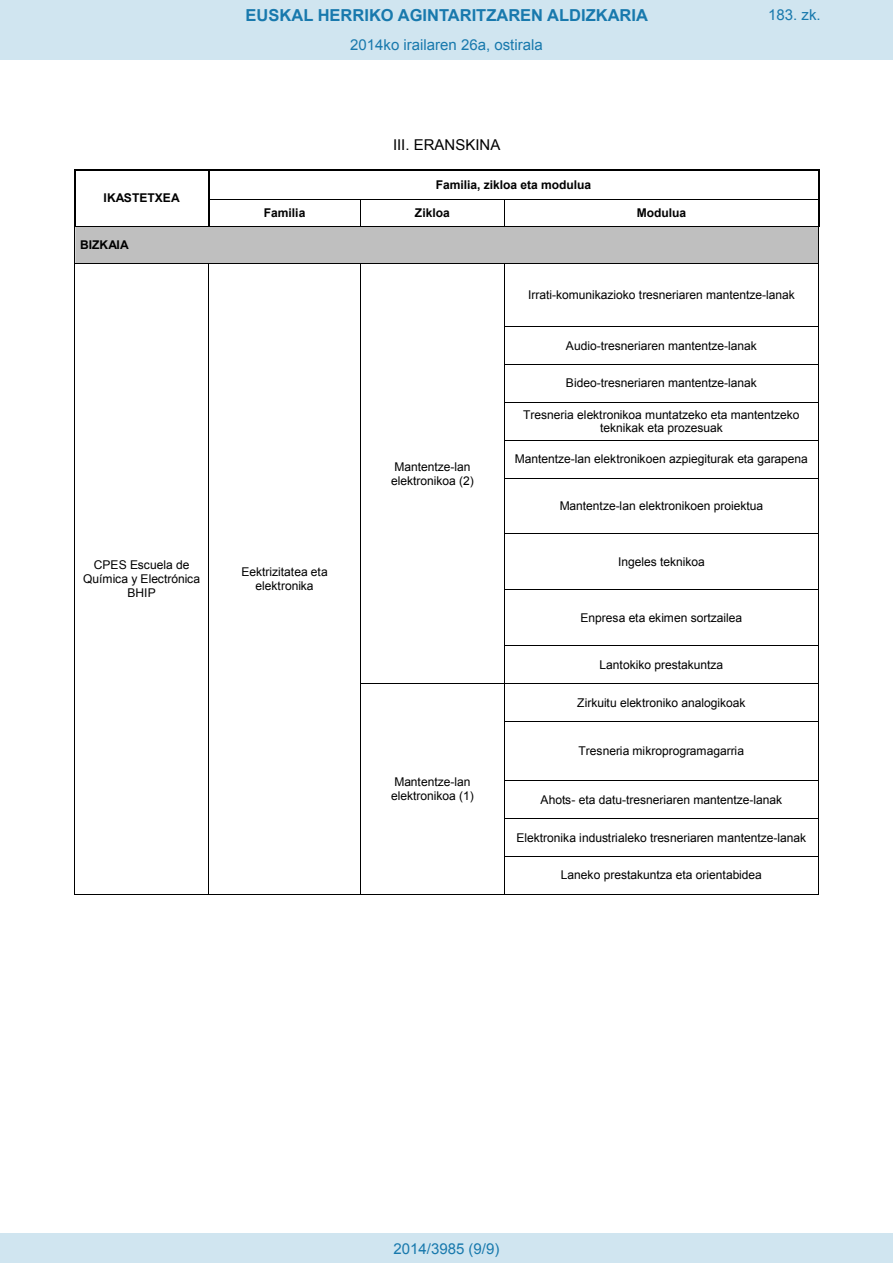
<style>
.page{position:relative;width:893px;height:1263px;background:#fff}
.page>*{position:absolute;margin:0;border:0;box-sizing:border-box;transform-origin:0 0}
.t1{font:700 16.5px "Arial";color:#1879ad}
.Paginacion_Centro{font:15px "Arial";color:#1879ad}
.t2{font:15px "Arial";color:#000}
.t3{font:12px/13.8px "Arial";letter-spacing:-.005em;color:#000;text-align:center}
.t4{font:700 12px "Arial";color:#000}
</style>
<div class="page">
<svg style="left:74px;top:170px;width:745px;height:94px"></svg>
<hr style="left:75px;top:264px;width:1px;height:62px;background:#000">
<hr style="left:208px;top:264px;width:1px;height:62px;background:#000">
<hr style="left:361px;top:264px;width:1px;height:62px;background:#000">
<hr style="left:504px;top:264px;width:1px;height:62px;background:#000">
<hr style="left:818px;top:264px;width:1px;height:62px;background:#000">
<hr style="left:504px;top:326px;width:314px;height:1px;background:#000">
<hr style="left:75px;top:327px;width:1px;height:37px;background:#000">
<hr style="left:208px;top:327px;width:1px;height:37px;background:#000">
<hr style="left:361px;top:327px;width:1px;height:37px;background:#000">
<hr style="left:504px;top:327px;width:1px;height:37px;background:#000">
<hr style="left:818px;top:327px;width:1px;height:37px;background:#000">
<hr style="left:504px;top:364px;width:314px;height:1px;background:#000">
<hr style="left:75px;top:365px;width:1px;height:37px;background:#000">
<hr style="left:208px;top:365px;width:1px;height:37px;background:#000">
<hr style="left:361px;top:365px;width:1px;height:37px;background:#000">
<hr style="left:504px;top:365px;width:1px;height:37px;background:#000">
<hr style="left:818px;top:365px;width:1px;height:37px;background:#000">
<hr style="left:504px;top:402px;width:314px;height:1px;background:#000">
<hr style="left:75px;top:403px;width:1px;height:37px;background:#000">
<hr style="left:208px;top:403px;width:1px;height:37px;background:#000">
<hr style="left:361px;top:403px;width:1px;height:37px;background:#000">
<hr style="left:504px;top:403px;width:1px;height:37px;background:#000">
<hr style="left:818px;top:403px;width:1px;height:37px;background:#000">
<hr style="left:504px;top:440px;width:314px;height:1px;background:#000">
<hr style="left:75px;top:440px;width:1px;height:38px;background:#000">
<hr style="left:208px;top:440px;width:1px;height:38px;background:#000">
<hr style="left:361px;top:440px;width:1px;height:38px;background:#000">
<hr style="left:504px;top:440px;width:1px;height:38px;background:#000">
<hr style="left:818px;top:440px;width:1px;height:38px;background:#000">
<hr style="left:504px;top:478px;width:314px;height:1px;background:#000">
<hr style="left:75px;top:478px;width:1px;height:55px;background:#000">
<hr style="left:208px;top:478px;width:1px;height:55px;background:#000">
<hr style="left:361px;top:478px;width:1px;height:55px;background:#000">
<hr style="left:504px;top:478px;width:1px;height:55px;background:#000">
<hr style="left:818px;top:478px;width:1px;height:55px;background:#000">
<hr style="left:504px;top:533px;width:314px;height:1px;background:#000">
<hr style="left:75px;top:534px;width:1px;height:55px;background:#000">
<hr style="left:208px;top:534px;width:1px;height:55px;background:#000">
<hr style="left:361px;top:534px;width:1px;height:55px;background:#000">
<hr style="left:504px;top:534px;width:1px;height:55px;background:#000">
<hr style="left:818px;top:534px;width:1px;height:55px;background:#000">
<hr style="left:504px;top:589px;width:314px;height:1px;background:#000">
<hr style="left:75px;top:590px;width:1px;height:55px;background:#000">
<hr style="left:208px;top:590px;width:1px;height:55px;background:#000">
<hr style="left:361px;top:590px;width:1px;height:55px;background:#000">
<hr style="left:504px;top:590px;width:1px;height:55px;background:#000">
<hr style="left:818px;top:590px;width:1px;height:55px;background:#000">
<hr style="left:504px;top:645px;width:314px;height:1px;background:#000">
<hr style="left:75px;top:646px;width:1px;height:37px;background:#000">
<hr style="left:208px;top:646px;width:1px;height:37px;background:#000">
<hr style="left:361px;top:646px;width:1px;height:37px;background:#000">
<hr style="left:504px;top:646px;width:1px;height:37px;background:#000">
<hr style="left:818px;top:646px;width:1px;height:37px;background:#000">
<hr style="left:361px;top:683px;width:143px;height:1px;background:#000">
<hr style="left:504px;top:683px;width:314px;height:1px;background:#000">
<hr style="left:75px;top:684px;width:1px;height:37px;background:#000">
<hr style="left:208px;top:684px;width:1px;height:37px;background:#000">
<hr style="left:361px;top:684px;width:1px;height:37px;background:#000">
<hr style="left:504px;top:684px;width:1px;height:37px;background:#000">
<hr style="left:818px;top:684px;width:1px;height:37px;background:#000">
<hr style="left:504px;top:721px;width:314px;height:1px;background:#000">
<hr style="left:75px;top:722px;width:1px;height:58px;background:#000">
<hr style="left:208px;top:722px;width:1px;height:58px;background:#000">
<hr style="left:361px;top:722px;width:1px;height:58px;background:#000">
<hr style="left:504px;top:722px;width:1px;height:58px;background:#000">
<hr style="left:818px;top:722px;width:1px;height:58px;background:#000">
<hr style="left:504px;top:780px;width:314px;height:1px;background:#000">
<hr style="left:75px;top:781px;width:1px;height:37px;background:#000">
<hr style="left:208px;top:781px;width:1px;height:37px;background:#000">
<hr style="left:361px;top:781px;width:1px;height:37px;background:#000">
<hr style="left:504px;top:781px;width:1px;height:37px;background:#000">
<hr style="left:818px;top:781px;width:1px;height:37px;background:#000">
<hr style="left:504px;top:818px;width:314px;height:1px;background:#000">
<hr style="left:75px;top:819px;width:1px;height:37px;background:#000">
<hr style="left:208px;top:819px;width:1px;height:37px;background:#000">
<hr style="left:361px;top:819px;width:1px;height:37px;background:#000">
<hr style="left:504px;top:819px;width:1px;height:37px;background:#000">
<hr style="left:818px;top:819px;width:1px;height:37px;background:#000">
<hr style="left:504px;top:856px;width:314px;height:1px;background:#000">
<hr style="left:75px;top:857px;width:1px;height:37px;background:#000">
<hr style="left:75px;top:894px;width:133px;height:1px;background:#000">
<hr style="left:208px;top:857px;width:1px;height:37px;background:#000">
<hr style="left:209px;top:894px;width:152px;height:1px;background:#000">
<hr style="left:361px;top:857px;width:1px;height:37px;background:#000">
<hr style="left:361px;top:894px;width:143px;height:1px;background:#000">
<hr style="left:504px;top:857px;width:1px;height:37px;background:#000">
<hr style="left:504px;top:894px;width:314px;height:1px;background:#000">
<hr style="left:818px;top:857px;width:1px;height:37px;background:#000">
<div style="left:0;top:0;width:893px;height:60px;background:#d0e5f0"></div>
<div style="left:0;top:1233px;width:893px;height:30px;background:#d0e5f0"></div>
<h1 class="t1" style="left:246px;top:4px;width:404px">EUSKAL HERRIKO AGINTARITZAREN ALDIZKARIA</h1>
<p class="Paginacion_Centro" style="left:768px;top:5px;width:54px">183. zk.</p>
<p class="Paginacion_Centro" style="left:350px;top:35px;width:194px">2014ko irailaren 26a, ostirala</p>
<p class="t2" style="left:393px;top:135px;width:109px">III. ERANSKINA</p>
<p class="t4" style="left:104px;top:190px;width:78px">IKASTETXEA</p>
<p class="t4" style="left:80px;top:237px;width:50px">BIZKAIA</p>
<p class="t4" style="left:436px;top:177px;width:157px">Familia, zikloa eta modulua</p>
<p class="t4" style="left:264px;top:205px;width:43px">Familia</p>
<p class="t4" style="left:415px;top:205px;width:36px">Zikloa</p>
<p class="t4" style="left:637px;top:205px;width:51px">Modulua</p>
<p class="t3" style="left:391px;top:460px;width:84px;text-align:left">Mantentze-lan elektronikoa (2)</p>
<p class="t3" style="left:528px;top:288px;width:268px">Irrati-komunikazioko tresneriaren mantentze-lanak</p>
<p class="t3" style="left:566px;top:339px;width:192px">Audio-tresneriaren mantentze-lanak</p>
<p class="t3" style="left:566px;top:376px;width:192px">Bideo-tresneriaren mantentze-lanak</p>
<p class="t3" style="left:523px;top:408px;width:278px">Tresneria elektronikoa muntatzeko eta mantentzeko teknikak eta prozesuak</p>
<p class="t3" style="left:515px;top:452px;width:295px">Mantentze-lan elektronikoen azpiegiturak eta garapena</p>
<p class="t3" style="left:560px;top:499px;width:205px">Mantentze-lan elektronikoen proiektua</p>
<p class="t3" style="left:83px;top:558px;width:118px">CPES Escuela de<br>Química y Electrónica<br>BHIP</p>
<p class="t3" style="left:241px;top:565px;width:88px">Eektrizitatea eta elektronika</p>
<p class="t3" style="left:391px;top:775px;width:84px;text-align:left">Mantentze-lan elektronikoa (1)</p>
<p class="t3" style="left:618px;top:555px;width:88px">Ingeles teknikoa</p>
<p class="t3" style="left:581px;top:611px;width:163px">Enpresa eta ekimen sortzailea</p>
<p class="t3" style="left:600px;top:658px;width:125px">Lantokiko prestakuntza</p>
<p class="t3" style="left:577px;top:695px;width:170px">Zirkuitu elektroniko analogikoak</p>
<p class="t3" style="left:579px;top:744px;width:167px">Tresneria mikroprogramagarria</p>
<p class="t3" style="left:541px;top:793px;width:243px">Ahots- eta datu-tresneriaren mantentze-lanak</p>
<p class="t3" style="left:516px;top:830px;width:291px">Elektronika industrialeko tresneriaren mantentze-lanak</p>
<p class="t3" style="left:561px;top:868px;width:202px">Laneko prestakuntza eta orientabidea</p>
<p class="Paginacion_Centro" style="left:393px;top:1238px;width:107px">2014/3985 (9/9)</p>
</div>
